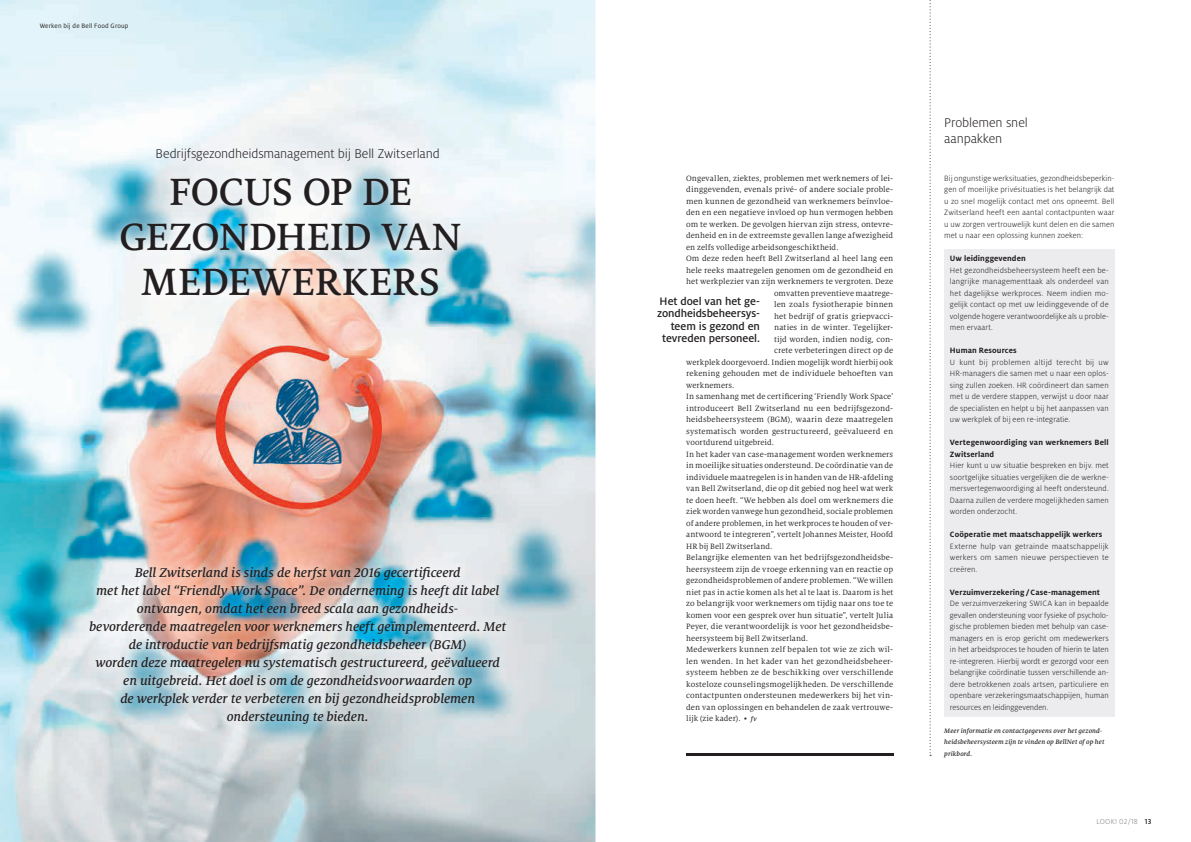
<style>
.page{position:relative;width:1191px;height:842px;background:#fff}
.page>*{position:absolute;margin:0;border:0;box-sizing:border-box;transform-origin:0 0}
.t1{font:500 42px/45px "Milo Serif Pro";letter-spacing:-.005em;color:#231f20;text-align:center}
.t2{font:italic 500 14px/18px "Milo Serif Pro";letter-spacing:-.005em;color:#231f20;text-align:center}
.t3{font:300 14px/16.8px "Milo Pro";letter-spacing:-.01em;color:#231f20}
.t4{font:500 12px/12.5px "Milo Pro";letter-spacing:-.005em;color:#231f20;text-align:right}
.t5{font:8.5px "Milo Serif Pro";letter-spacing:.01em;color:#231f20}
.t6{font:300 8.5px/11.5px "Milo Pro";letter-spacing:.005em;color:#231f20;text-align:justify}
.t7{font:700 8.5px/11.5px "Milo Pro";letter-spacing:.015em;color:#231f20}
.t8{font:300 8px "Milo Pro";letter-spacing:.01em;color:#808285}
.t9{font:italic 500 7px/11.5px "Milo Serif Pro";letter-spacing:.015em;color:#231f20}
.t10{font:7px "Milo Pro";letter-spacing:.02em;color:#231f20}
.s1{font-weight:500;font-style:italic;font-size:7px}
.s2{font-weight:500;color:#231f20}
</style>
<div class="page">
<img style="left:0;top:0;width:595px;height:842px">
<img style="left:112px;top:169px;width:357px;height:136px">
<img style="left:81px;top:558px;width:434px;height:175px">
<img style="left:595px;top:0;width:1px;height:842px">
<div style="left:944px;top:250px;width:170px;height:467px;background:#ececee"></div>
<hr style="left:686px;top:754px;width:207px;height:2px;background:#231f20">
<svg style="left:929px;top:0;width:2px;height:756px"></svg>
<p class="t10" style="left:40px;top:22px;width:90px">Werken bij de Bell Food Group</p>
<h2 class="t3" style="left:156px;top:145px;width:286px">Bedrijfsgezondheidsmanagement bij Bell Zwitserland</h2>
<h1 class="t1" style="left:120px;top:169px;width:344px">FOCUS OP DE<br>GEZONDHEID VAN<br>MEDEWERKERS</h1>
<p class="t2" style="left:89px;top:564px;width:419px">Bell Zwitserland is sinds de herfst van 2016 gecertificeerd<br>met het label “Friendly Work Space”. De onderneming is heeft dit label ontvangen, omdat het een breed scala aan gezondheids-<br>bevorderende maatregelen voor werknemers heeft geïmplementeerd. Met de introductie van bedrijfsmatig gezondheidsbeheer (BGM)<br>worden deze maatregelen nu systematisch gestructureerd, geëvalueerd en uitgebreid. Het doel is om de gezondheidsvoorwaarden op<br>de werkplek verder te verbeteren en bij gezondheidsproblemen ondersteuning te bieden.</p>
<p class="t5" style="left:686px;top:173px;width:208px">Ongevallen, ziektes, problemen met werknemers of lei-</p>
<p class="t5" style="left:686px;top:185px;width:208px">dinggevenden, evenals privé- of andere sociale proble-</p>
<p class="t5" style="left:686px;top:196px;width:208px">men kunnen de gezondheid van werknemers beïnvloe-</p>
<p class="t5" style="left:686px;top:208px;width:208px">den en een negatieve invloed op hun vermogen hebben</p>
<p class="t5" style="left:686px;top:219px;width:208px">om te werken. De gevolgen hiervan zijn stress, ontevre-</p>
<p class="t5" style="left:686px;top:231px;width:208px">denheid en in de extreemste gevallen lange afwezigheid</p>
<p class="t5" style="left:686px;top:242px;width:154px">en zelfs volledige arbeidsongeschiktheid.</p>
<p class="t5" style="left:686px;top:254px;width:208px">Om deze reden heeft Bell Zwitserland al heel lang een</p>
<p class="t5" style="left:686px;top:265px;width:208px">hele reeks maatregelen genomen om de gezondheid en</p>
<p class="t5" style="left:686px;top:277px;width:208px">het werkplezier van zijn werknemers te vergroten. Deze</p>
<p class="t5" style="left:774px;top:288px;width:121px">omvatten preventieve maatrege-</p>
<p class="t5" style="left:774px;top:300px;width:121px">len zoals fysiotherapie binnen</p>
<p class="t5" style="left:774px;top:311px;width:121px">het bedrijf of gratis griepvacci-</p>
<p class="t5" style="left:774px;top:323px;width:121px">naties in de winter. Tegelijker-</p>
<p class="t5" style="left:774px;top:334px;width:121px">tijd worden, indien nodig, con-</p>
<p class="t5" style="left:774px;top:346px;width:121px">crete verbeteringen direct op de</p>
<p class="t5" style="left:686px;top:357px;width:208px">werkplek doorgevoerd. Indien mogelijk wordt hierbij ook</p>
<p class="t5" style="left:686px;top:369px;width:208px">rekening gehouden met de individuele behoeften van</p>
<p class="t5" style="left:686px;top:380px;width:50px">werknemers.</p>
<p class="t5" style="left:686px;top:392px;width:208px">In samenhang met de certificering ‘Friendly Work Space’</p>
<p class="t5" style="left:686px;top:403px;width:208px">introduceert Bell Zwitserland nu een bedrijfsgezond-</p>
<p class="t5" style="left:686px;top:415px;width:208px">heidsbeheersysteem (BGM), waarin deze maatregelen</p>
<p class="t5" style="left:686px;top:426px;width:208px">systematisch worden gestructureerd, geëvalueerd en</p>
<p class="t5" style="left:686px;top:438px;width:89px">voortdurend uitgebreid.</p>
<p class="t5" style="left:686px;top:449px;width:208px">In het kader van case-management worden werknemers</p>
<p class="t5" style="left:686px;top:461px;width:208px">in moeilijke situaties ondersteund. De coördinatie van de</p>
<p class="t5" style="left:686px;top:472px;width:208px">individuele maatregelen is in handen van de HR-afdeling</p>
<p class="t5" style="left:686px;top:484px;width:208px">van Bell Zwitserland, die op dit gebied nog heel wat werk</p>
<p class="t5" style="left:686px;top:495px;width:208px">te doen heeft. “We hebben als doel om werknemers die</p>
<p class="t5" style="left:686px;top:507px;width:208px">ziek worden vanwege hun gezondheid, sociale problemen</p>
<p class="t5" style="left:686px;top:518px;width:208px">of andere problemen, in het werkproces te houden of ver-</p>
<p class="t5" style="left:686px;top:530px;width:208px">antwoord te integreren”, vertelt Johannes Meister, Hoofd</p>
<p class="t5" style="left:686px;top:541px;width:88px">HR bij Bell Zwitserland.</p>
<p class="t5" style="left:686px;top:553px;width:208px">Belangrijke elementen van het bedrijfsgezondheidsbe-</p>
<p class="t5" style="left:686px;top:564px;width:208px">heersysteem zijn de vroege erkenning van en reactie op</p>
<p class="t5" style="left:686px;top:576px;width:208px">gezondheidsproblemen of andere problemen. “We willen</p>
<p class="t5" style="left:686px;top:587px;width:208px">niet pas in actie komen als het al te laat is. Daarom is het</p>
<p class="t5" style="left:686px;top:599px;width:208px">zo belangrijk voor werknemers om tijdig naar ons toe te</p>
<p class="t5" style="left:686px;top:610px;width:208px">komen voor een gesprek over hun situatie”, vertelt Julia</p>
<p class="t5" style="left:686px;top:622px;width:208px">Peyer, die verantwoordelijk is voor het gezondheidsbe-</p>
<p class="t5" style="left:686px;top:633px;width:123px">heersysteem bij Bell Zwitserland.</p>
<p class="t5" style="left:686px;top:645px;width:208px">Medewerkers kunnen zelf bepalen tot wie ze zich wil-</p>
<p class="t5" style="left:686px;top:656px;width:208px">len wenden. In het kader van het gezondheidsbeheer-</p>
<p class="t5" style="left:686px;top:668px;width:208px">systeem hebben ze de beschikking over verschillende</p>
<p class="t5" style="left:686px;top:679px;width:208px">kosteloze counselingsmogelijkheden. De verschillende</p>
<p class="t5" style="left:686px;top:691px;width:208px">contactpunten ondersteunen medewerkers bij het vin-</p>
<p class="t5" style="left:686px;top:702px;width:208px">den van oplossingen en behandelen de zaak vertrouwe-</p>
<p class="t5" style="left:686px;top:714px;width:72px">lijk (zie kader). • <span class="s1">fv</span></p>
<h3 class="t4" style="left:657px;top:295px;width:104px">Het doel van het ge&shy;zondheidsbeheersys&shy;teem is gezond en tevreden personeel.</h3>
<h2 class="t3" style="left:944px;top:114px;width:85px">Problemen snel aanpakken</h2>
<p class="t6" style="left:944px;top:172px;width:172px">Bij ongunstige werksituaties, gezondheidsbeperkin&shy;gen of moeilijke privésituaties is het belangrijk dat u zo snel mogelijk contact met ons opneemt. Bell Zwitserland heeft een aantal contactpunten waar u uw zorgen vertrouwelijk kunt delen en die samen met u naar een oplossing kunnen zoeken:</p>
<p class="t7" style="left:950px;top:253px;width:77px">Uw leidinggevenden</p>
<p class="t6" style="left:950px;top:264px;width:160px">Het gezondheidsbeheersysteem heeft een be&shy;langrijke managementtaak als onderdeel van het dagelijkse werkproces. Neem indien mo&shy;gelijk contact op met uw leidinggevende of de volgende hogere verantwoordelijke als u proble&shy;men ervaart.</p>
<p class="t7" style="left:950px;top:345px;width:68px">Human Resources</p>
<p class="t6" style="left:950px;top:356px;width:160px">U kunt bij problemen altijd terecht bij uw HR-managers die samen met u naar een oplos&shy;sing zullen zoeken. HR coördineert dan samen met u de verdere stappen, verwijst u door naar de specialisten en helpt u bij het aanpassen van uw werkplek of bij een re-integratie.</p>
<p class="t7" style="left:950px;top:437px;width:160px">Vertegenwoordiging van werknemers Bell<br>Zwitserland</p>
<p class="t6" style="left:950px;top:460px;width:160px">Hier kunt u uw situatie bespreken en bijv. met soortgelijke situaties vergelijken die de werkne&shy;mersvertegenwoordiging al heeft ondersteund.<br>Daarna zullen de verdere mogelijkheden samen worden onderzocht.</p>
<p class="t7" style="left:950px;top:529px;width:154px">Coöperatie met maatschappelijk werkers</p>
<p class="t6" style="left:950px;top:540px;width:160px">Externe hulp van getrainde maatschappelijk werkers om samen nieuwe perspectieven te creëren.</p>
<p class="t7" style="left:950px;top:586px;width:151px">Verzuimverzekering /Case-management</p>
<p class="t6" style="left:950px;top:598px;width:160px">De verzuimverzekering SWICA kan in bepaalde gevallen ondersteuning voor fysieke of psycholo&shy;gische problemen bieden met behulp van case&shy;managers en is erop gericht om medewerkers in het arbeidsproces te houden of hierin te laten re-integreren. Hierbij wordt er gezorgd voor een belangrijke coördinatie tussen verschillende an&shy;dere betrokkenen zoals artsen, particuliere en openbare verzekeringsmaatschappijen, human resources en leidinggevenden.</p>
<p class="t9" style="left:944px;top:725px;width:162px">Meer informatie en contactgegevens over het gezond&shy;heidsbeheersysteem zijn te vinden op BellNet of op het prikbord.</p>
<p class="t8" style="left:1096px;top:817px;width:56px">LOOK! 02/18 <span class="s2">13</span></p>
</div>
